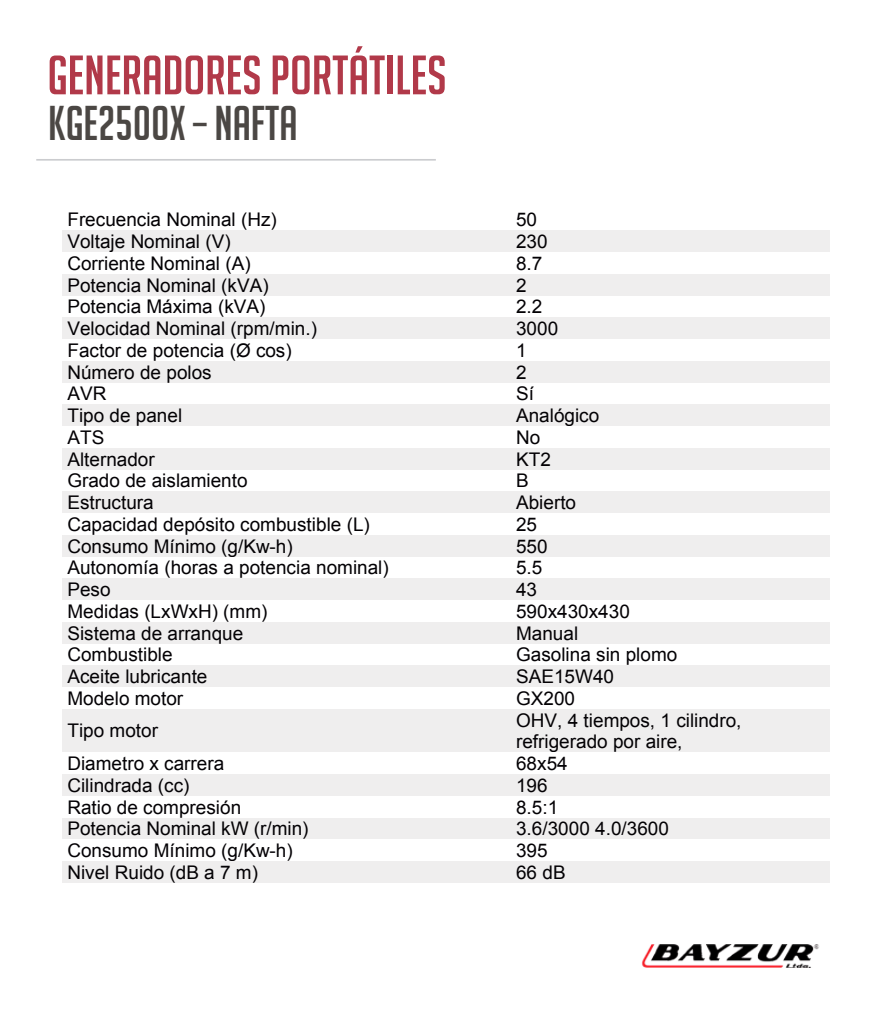
<style>
.page{position:relative;width:893px;height:1026px;background:#fff}
.page>*{position:absolute;margin:0;border:0;box-sizing:border-box;transform-origin:0 0}
.t1{font:54px "Big Noodle Titling";color:#b13949}
.t2{font:47.55px "Big Noodle Titling";color:#4b4744}
.t3{font:18.75px/21.8px "Arial";color:#030104}
</style>
<div class="page">
<hr style="left:36px;top:159px;width:400px;height:2px;background:#cbcccf">
<img style="left:641px;top:944px;width:178px;height:23px">
<div style="left:62px;top:230px;width:454px;height:22px;background:#efeeee"></div>
<div style="left:516px;top:230px;width:313px;height:22px;background:#efeeee"></div>
<div style="left:62px;top:274px;width:454px;height:22px;background:#efeeee"></div>
<div style="left:516px;top:274px;width:313px;height:22px;background:#efeeee"></div>
<div style="left:62px;top:317px;width:454px;height:22px;background:#efeeee"></div>
<div style="left:516px;top:317px;width:313px;height:22px;background:#efeeee"></div>
<div style="left:62px;top:361px;width:454px;height:22px;background:#efeeee"></div>
<div style="left:516px;top:361px;width:313px;height:22px;background:#efeeee"></div>
<div style="left:62px;top:404px;width:454px;height:22px;background:#efeeee"></div>
<div style="left:516px;top:404px;width:313px;height:22px;background:#efeeee"></div>
<div style="left:62px;top:448px;width:454px;height:21px;background:#efeeee"></div>
<div style="left:516px;top:448px;width:313px;height:21px;background:#efeeee"></div>
<div style="left:62px;top:491px;width:454px;height:22px;background:#efeeee"></div>
<div style="left:516px;top:491px;width:313px;height:22px;background:#efeeee"></div>
<div style="left:62px;top:535px;width:454px;height:21px;background:#efeeee"></div>
<div style="left:516px;top:535px;width:313px;height:21px;background:#efeeee"></div>
<div style="left:62px;top:578px;width:454px;height:22px;background:#efeeee"></div>
<div style="left:516px;top:578px;width:313px;height:22px;background:#efeeee"></div>
<div style="left:62px;top:622px;width:454px;height:21px;background:#efeeee"></div>
<div style="left:516px;top:622px;width:313px;height:21px;background:#efeeee"></div>
<div style="left:62px;top:665px;width:454px;height:22px;background:#efeeee"></div>
<div style="left:516px;top:665px;width:313px;height:22px;background:#efeeee"></div>
<div style="left:62px;top:708px;width:454px;height:11px;background:#efeeee"></div>
<div style="left:62px;top:741px;width:454px;height:11px;background:#efeeee"></div>
<div style="left:62px;top:719px;width:454px;height:22px;background:#efeeee"></div>
<div style="left:516px;top:708px;width:313px;height:22px;background:#efeeee"></div>
<div style="left:516px;top:730px;width:313px;height:22px;background:#efeeee"></div>
<div style="left:62px;top:774px;width:454px;height:21px;background:#efeeee"></div>
<div style="left:516px;top:774px;width:313px;height:21px;background:#efeeee"></div>
<div style="left:62px;top:817px;width:454px;height:22px;background:#efeeee"></div>
<div style="left:516px;top:817px;width:313px;height:22px;background:#efeeee"></div>
<div style="left:62px;top:861px;width:454px;height:21px;background:#efeeee"></div>
<div style="left:516px;top:861px;width:313px;height:21px;background:#efeeee"></div>
<h1 class="t1" style="left:47px;top:46px;width:401px">GENERADORES PORTÁTILES</h1>
<h2 class="t2" style="left:48px;top:97px;width:251px">KGE2500X – NAFTA</h2>
<p class="t3" style="left:67px;top:209px;width:211px">Frecuencia Nominal (Hz)</p>
<p class="t3" style="left:516px;top:209px;width:23px">50</p>
<p class="t3" style="left:67px;top:231px;width:165px">Voltaje Nominal (V)</p>
<p class="t3" style="left:516px;top:231px;width:33px">230</p>
<p class="t3" style="left:67px;top:252px;width:185px">Corriente Nominal (A)</p>
<p class="t3" style="left:516px;top:252px;width:28px">8.7</p>
<p class="t3" style="left:67px;top:274px;width:203px">Potencia Nominal (kVA)</p>
<p class="t3" style="left:516px;top:274px;width:12px">2</p>
<p class="t3" style="left:67px;top:296px;width:199px">Potencia Máxima (kVA)</p>
<p class="t3" style="left:516px;top:296px;width:28px">2.2</p>
<p class="t3" style="left:67px;top:318px;width:251px">Velocidad Nominal (rpm/min.)</p>
<p class="t3" style="left:516px;top:318px;width:44px">3000</p>
<p class="t3" style="left:67px;top:339px;width:226px">Factor de potencia (Ø cos)</p>
<p class="t3" style="left:516px;top:339px;width:12px">1</p>
<p class="t3" style="left:67px;top:361px;width:146px">Número de polos</p>
<p class="t3" style="left:516px;top:361px;width:12px">2</p>
<p class="t3" style="left:67px;top:383px;width:41px">AVR</p>
<p class="t3" style="left:516px;top:383px;width:19px">Sí</p>
<p class="t3" style="left:67px;top:404px;width:116px">Tipo de panel</p>
<p class="t3" style="left:516px;top:404px;width:85px">Analógico</p>
<p class="t3" style="left:67px;top:426px;width:38px">ATS</p>
<p class="t3" style="left:516px;top:426px;width:26px">No</p>
<p class="t3" style="left:67px;top:448px;width:89px">Alternador</p>
<p class="t3" style="left:516px;top:448px;width:36px">KT2</p>
<p class="t3" style="left:67px;top:470px;width:182px">Grado de aislamiento</p>
<p class="t3" style="left:516px;top:470px;width:14px">B</p>
<p class="t3" style="left:67px;top:491px;width:88px">Estructura</p>
<p class="t3" style="left:516px;top:491px;width:62px">Abierto</p>
<p class="t3" style="left:67px;top:513px;width:304px">Capacidad depósito combustible (L)</p>
<p class="t3" style="left:516px;top:513px;width:23px">25</p>
<p class="t3" style="left:67px;top:535px;width:227px">Consumo Mínimo (g/Kw-h)</p>
<p class="t3" style="left:516px;top:535px;width:33px">550</p>
<p class="t3" style="left:67px;top:557px;width:323px">Autonomía (horas a potencia nominal)</p>
<p class="t3" style="left:516px;top:557px;width:28px">5.5</p>
<p class="t3" style="left:67px;top:578px;width:45px">Peso</p>
<p class="t3" style="left:516px;top:578px;width:23px">43</p>
<p class="t3" style="left:67px;top:600px;width:202px">Medidas (LxWxH) (mm)</p>
<p class="t3" style="left:516px;top:600px;width:115px">590x430x430</p>
<p class="t3" style="left:67px;top:622px;width:177px">Sistema de arranque</p>
<p class="t3" style="left:516px;top:622px;width:64px">Manual</p>
<p class="t3" style="left:67px;top:644px;width:107px">Combustible</p>
<p class="t3" style="left:516px;top:644px;width:163px">Gasolina sin plomo</p>
<p class="t3" style="left:67px;top:665px;width:142px">Aceite lubricante</p>
<p class="t3" style="left:516px;top:665px;width:99px">SAE15W40</p>
<p class="t3" style="left:67px;top:687px;width:117px">Modelo motor</p>
<p class="t3" style="left:516px;top:687px;width:60px">GX200</p>
<p class="t3" style="left:67px;top:720px;width:92px">Tipo motor</p>
<p class="t3" style="left:516px;top:709px;width:227px">OHV, 4 tiempos, 1 cilindro, refrigerado por aire,</p>
<p class="t3" style="left:67px;top:752px;width:158px">Diametro x carrera</p>
<p class="t3" style="left:516px;top:752px;width:53px">68x54</p>
<p class="t3" style="left:67px;top:774px;width:124px">Cilindrada (cc)</p>
<p class="t3" style="left:516px;top:774px;width:33px">196</p>
<p class="t3" style="left:67px;top:796px;width:175px">Ratio de compresión</p>
<p class="t3" style="left:516px;top:796px;width:44px">8.5:1</p>
<p class="t3" style="left:67px;top:817px;width:243px">Potencia Nominal kW (r/min)</p>
<p class="t3" style="left:516px;top:817px;width:154px">3.6/3000 4.0/3600</p>
<p class="t3" style="left:67px;top:839px;width:227px">Consumo Mínimo (g/Kw-h)</p>
<p class="t3" style="left:516px;top:839px;width:33px">395</p>
<p class="t3" style="left:67px;top:861px;width:192px">Nivel Ruido (dB a 7 m)</p>
<p class="t3" style="left:516px;top:861px;width:51px">66 dB</p>
</div>
